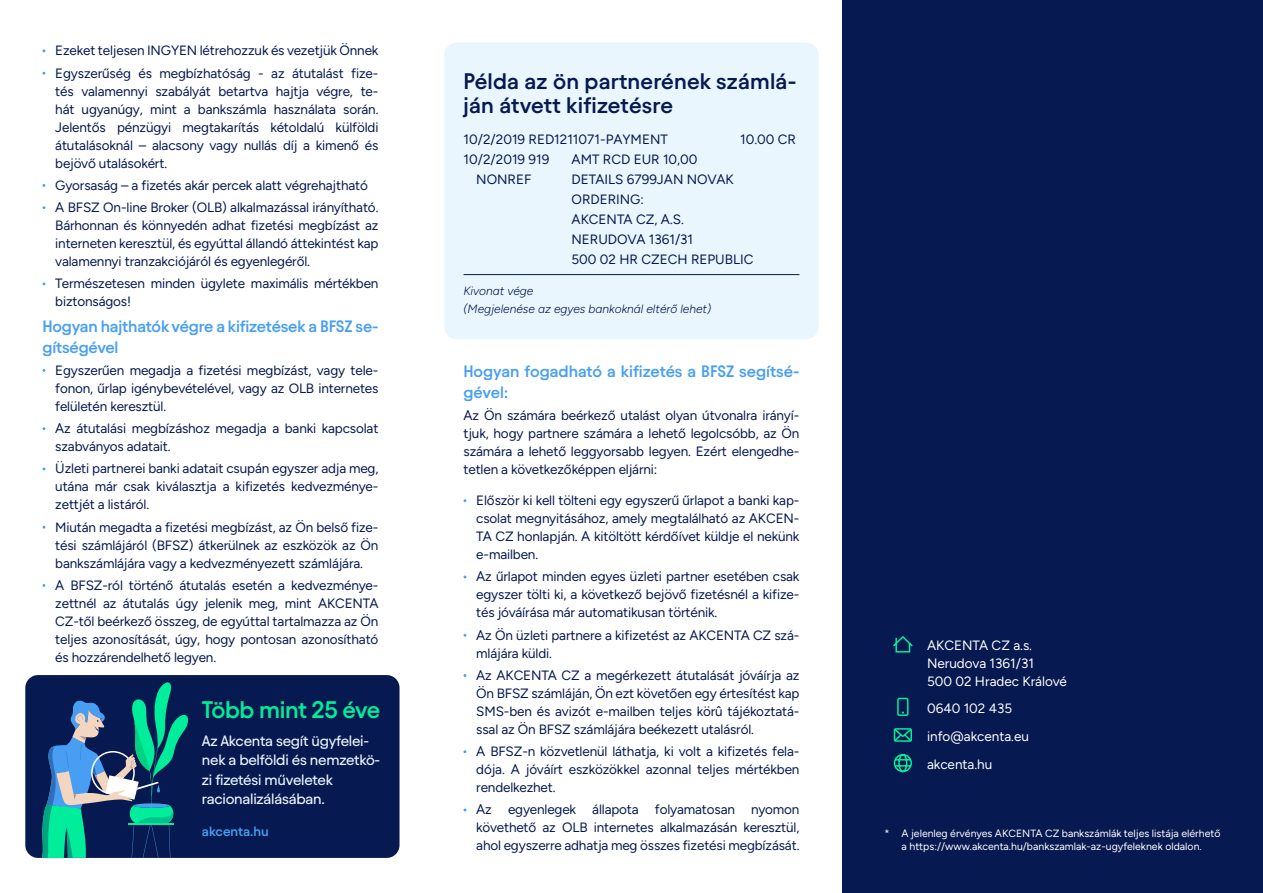
<style>
.page{position:relative;width:1263px;height:893px;background:#fff}
.page>*{position:absolute;margin:0;border:0;box-sizing:border-box;transform-origin:0 0}
.t1{font:600 24px "Avantt TRIAL";letter-spacing:-.015em;color:#00ed9b}
.t2{font:600 22.5px/24px "Avantt TRIAL";letter-spacing:.01em;color:#061950}
.t3{font:600 16.5px/21px "Avantt TRIAL";letter-spacing:-.01em;color:#479ff1}
.t4{font:500 15px/19.5px "Avantt TRIAL";letter-spacing:-.015em;color:#eaf6fe}
.t5{font:13.5px/18px "Figtree";letter-spacing:-.01em;color:#061950;text-align:justify}
.t6{font:13.5px/18px "Figtree";color:#fff}
.t7{font:600 13.5px "Avantt TRIAL";color:#479ff1}
.t8{font:italic 300 12px/18px "Figtree";color:#061950}
.t9{font:10.5px/13.5px "Figtree";color:#fff;text-align:center}
</style>
<div class="page">
<div style="left:842px;top:0;width:421px;height:893px;background:#061950"></div>
<div style="left:25px;top:675px;width:374px;height:183px;background:#061950;border-radius:13px"></div>
<svg style="left:25px;top:682px;width:163px;height:176px"></svg>
<div style="left:444px;top:43px;width:375px;height:296px;background:#eaf6fe;border-radius:13px"></div>
<hr style="left:463px;top:274px;width:336px;height:1px;background:#061950">
<svg style="left:893px;top:636px;width:20px;height:17px"></svg>
<div style="left:897px;top:698px;width:11px;height:18px;border:2px solid #00ed9b"></div>
<svg style="left:893px;top:728px;width:19px;height:14px"></svg>
<svg style="left:893px;top:754px;width:19px;height:19px"></svg>
<p class="t5" style="left:55px;top:40px;width:325px;line-height:22.2px">Ezeket teljesen INGYEN létrehozzuk és vezetjük Önnek<br>Egyszerűség és megbízhatóság - az átutalást fize-</p>
<p class="t5" style="left:55px;top:82px;width:325px">tés valamennyi szabályát betartva hajtja végre, te&shy;hát ugyanúgy, mint a bankszámla használata során.<br>Jelentős pénzügyi megtakarítás kétoldalú külföldi átutalásoknál – alacsony vagy nullás díj a kimenő és bejövő utalásokért.</p>
<p class="t5" style="left:55px;top:174px;width:325px;line-height:22.2px">Gyorsaság – a fizetés akár percek alatt végrehajtható<br>A BFSZ On-line Broker (OLB) alkalmazással irányítható.</p>
<p class="t5" style="left:55px;top:216px;width:325px">Bárhonnan és könnyedén adhat fizetési megbízást az interneten keresztül, és egyúttal állandó áttekintést kap valamennyi tranzakciójáról és egyenlegéről.</p>
<p class="t5" style="left:55px;top:275px;width:325px">Természetesen minden ügylete maximális mértékben biztonságos!</p>
<p class="t3" style="left:43px;top:314px;width:337px">Hogyan hajthatók végre a kifizetések a BFSZ se&shy;gítségével</p>
<p class="t5" style="left:55px;top:361px;width:325px">Egyszerűen megadja a fizetési megbízást, vagy tele&shy;fonon, űrlap igénybevételével, vagy az OLB internetes felületén keresztül.</p>
<p class="t5" style="left:55px;top:419px;width:325px">Az átutalási megbízáshoz megadja a banki kapcsolat szabványos adatait.</p>
<p class="t5" style="left:55px;top:460px;width:325px">Üzleti partnerei banki adatait csupán egyszer adja meg, utána már csak kiválasztja a kifizetés kedvezménye&shy;zettjét a listáról.</p>
<p class="t5" style="left:55px;top:518px;width:325px">Miután megadta a fizetési megbízást, az Ön belső fize&shy;tési számlájáról (BFSZ) átkerülnek az eszközök az Ön bankszámlájára vagy a kedvezményezett számlájára.</p>
<p class="t5" style="left:55px;top:576px;width:325px">A BFSZ-ról történő átutalás esetén a kedvezménye&shy;zettnél az átutalás úgy jelenik meg, mint AKCENTA CZ-től beérkező összeg, de egyúttal tartalmazza az Ön teljes azonosítását, úgy, hogy pontosan azonosítható és hozzárendelhető legyen.</p>
<h1 class="t1" style="left:202px;top:692px;width:180px">Több mint 25 éve</h1>
<p class="t4" style="left:202px;top:730px;width:180px">Az Akcenta segít ügyfelei&shy;nek a belföldi és nemzetkö&shy;zi fizetési műveletek racionalizálásában.</p>
<p class="t7" style="left:202px;top:822px;width:68px">akcenta.hu</p>
<h2 class="t2" style="left:463px;top:68px;width:334px">Példa az ön partnerének számlá&shy;ján átvett kifizetésre</h2>
<p class="t5" style="left:463px;top:130px;width:206px">10/2/2019 RED1211071-PAYMENT</p>
<p class="t5" style="left:740px;top:130px;width:57px">10.00 CR</p>
<p class="t5" style="left:463px;top:150px;width:87px">10/2/2019 919</p>
<p class="t5" style="left:571px;top:150px;width:128px">AMT RCD EUR 10,00</p>
<p class="t5" style="left:476px;top:170px;width:57px">NONREF</p>
<p class="t5" style="left:571px;top:169px;width:183px;line-height:20.1px;text-align:left">DETAILS 6799JAN NOVAK<br>ORDERING:<br>AKCENTA CZ, A.S.<br>NERUDOVA 1361/31<br>500 02 HR CZECH REPUBLIC</p>
<p class="t8" style="left:463px;top:282px;width:249px">Kivonat vége<br>(Megjelenése az egyes bankoknál eltérő lehet)</p>
<p class="t3" style="left:463px;top:360px;width:337px">Hogyan fogadható a kifizetés a BFSZ segítsé&shy;gével:</p>
<p class="t5" style="left:463px;top:407px;width:337px">Az Ön számára beérkező utalást olyan útvonalra irányí&shy;tjuk, hogy partnere számára a lehető legolcsóbb, az Ön számára a lehető leggyorsabb legyen. Ezért elengedhe&shy;tetlen a következőképpen eljárni:</p>
<p class="t5" style="left:476px;top:491px;width:325px">Először ki kell tölteni egy egyszerű űrlapot a banki kap&shy;csolat megnyitásához, amely megtalálható az AKCEN-TA CZ honlapján. A kitöltött kérdőívet küldje el nekünk e-mailben.</p>
<p class="t5" style="left:476px;top:568px;width:325px">Az űrlapot minden egyes üzleti partner esetében csak egyszer tölti ki, a következő bejövő fizetésnél a kifize&shy;tés jóváírása már automatikusan történik.</p>
<p class="t5" style="left:476px;top:626px;width:325px">Az Ön üzleti partnere a kifizetést az AKCENTA CZ szá&shy;mlájára küldi.</p>
<p class="t5" style="left:476px;top:666px;width:325px">Az AKCENTA CZ a megérkezett átutalását jóváírja az Ön BFSZ számláján, Ön ezt követően egy értesítést kap SMS-ben és avizót e-mailben teljes körû tájékoztatá&shy;ssal az Ön BFSZ számlájára beékezett utalásról.</p>
<p class="t5" style="left:476px;top:742px;width:325px">A BFSZ-n közvetlenül láthatja, ki volt a kifizetés fela&shy;dója. A jóváírt eszközökkel azonnal teljes mértékben rendelkezhet.</p>
<p class="t5" style="left:476px;top:801px;width:325px">Az egyenlegek állapota folyamatosan nyomon követhető az OLB internetes alkalmazásán keresztül, ahol egyszerre adhatja meg összes fizetési megbízását.</p>
<p class="t6" style="left:927px;top:636px;width:141px">AKCENTA CZ a.s.<br>Nerudova 1361/31<br>500 02 Hradec Králové</p>
<p class="t6" style="left:927px;top:695px;width:103px;line-height:27.8px">0640 102 435 info@akcenta.eu akcenta.hu</p>
<p class="t9" style="left:884px;top:826px;width:337px">* A jelenleg érvényes AKCENTA CZ bankszámlák teljes listája elérhető a https://www.akcenta.hu/bankszamlak-az-ugyfeleknek oldalon.</p>
</div>
